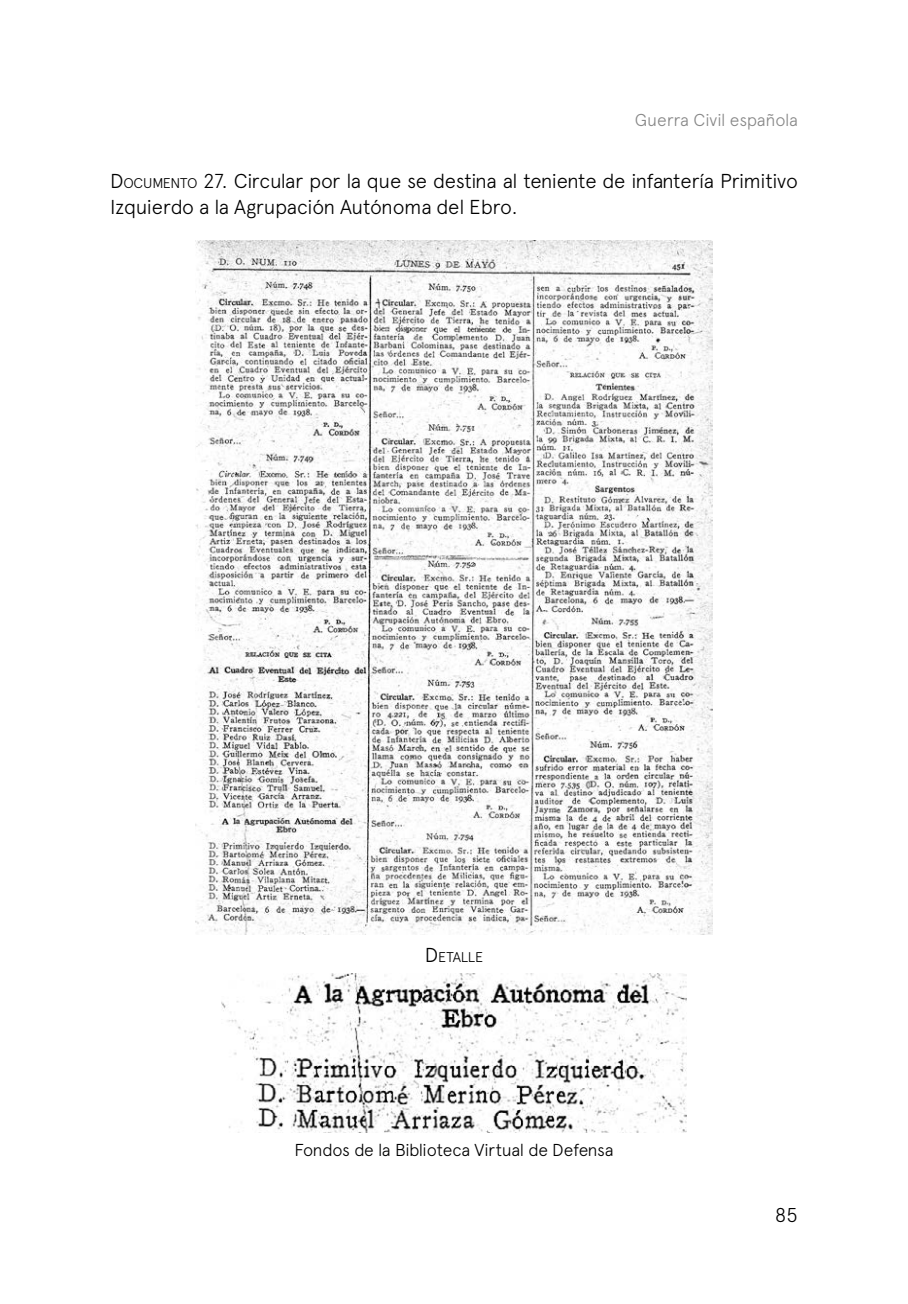
<style>
.page{position:relative;width:908px;height:1304px;background:#fff}
.page>*{position:absolute;margin:0;border:0;box-sizing:border-box;transform-origin:0 0}
.t1{font:300 20.2px/25.8px "Apercu Pro";letter-spacing:-.02em;color:#000}
.t2{font:300 20px "Apercu Pro";color:#000}
.t3{font:300 17.2px "Apercu Pro";letter-spacing:-.02em;color:#000}
.t4{font:300 17.2px "Apercu Pro";letter-spacing:-.02em;color:#878787}
.t5{font:300 14px "Apercu Pro";letter-spacing:-.015em;color:#000}
.s1{font-style:inherit}
.s2{font-size:14px}
.s3{font-size:20.2px}
</style>
<div class="page">
<img style="left:195px;top:241px;width:517px;height:694px">
<img style="left:221px;top:973px;width:465px;height:160px">
<p class="t4" style="left:634px;top:107px;width:164px">Guerra Civil española</p>
<p class="t1" style="left:110px;top:166px;width:689px"><span class="s1">D</span><span class="s2">OCUM ENTO</span> <span class="s1">27</span>. Circular por la que se destina al teniente de infantería Primitivo<br>Izquierdo a la Agrupación Autónoma del Ebro.</p>
<p class="t5" style="left:424px;top:946px;width:60px"><span class="s3">D</span> ETALLE</p>
<p class="t3" style="left:294px;top:1137px;width:320px">Fondos de la Biblioteca Virtual de Defensa</p>
<p class="t2" style="left:774px;top:1200px;width:24px">85</p>
</div>
